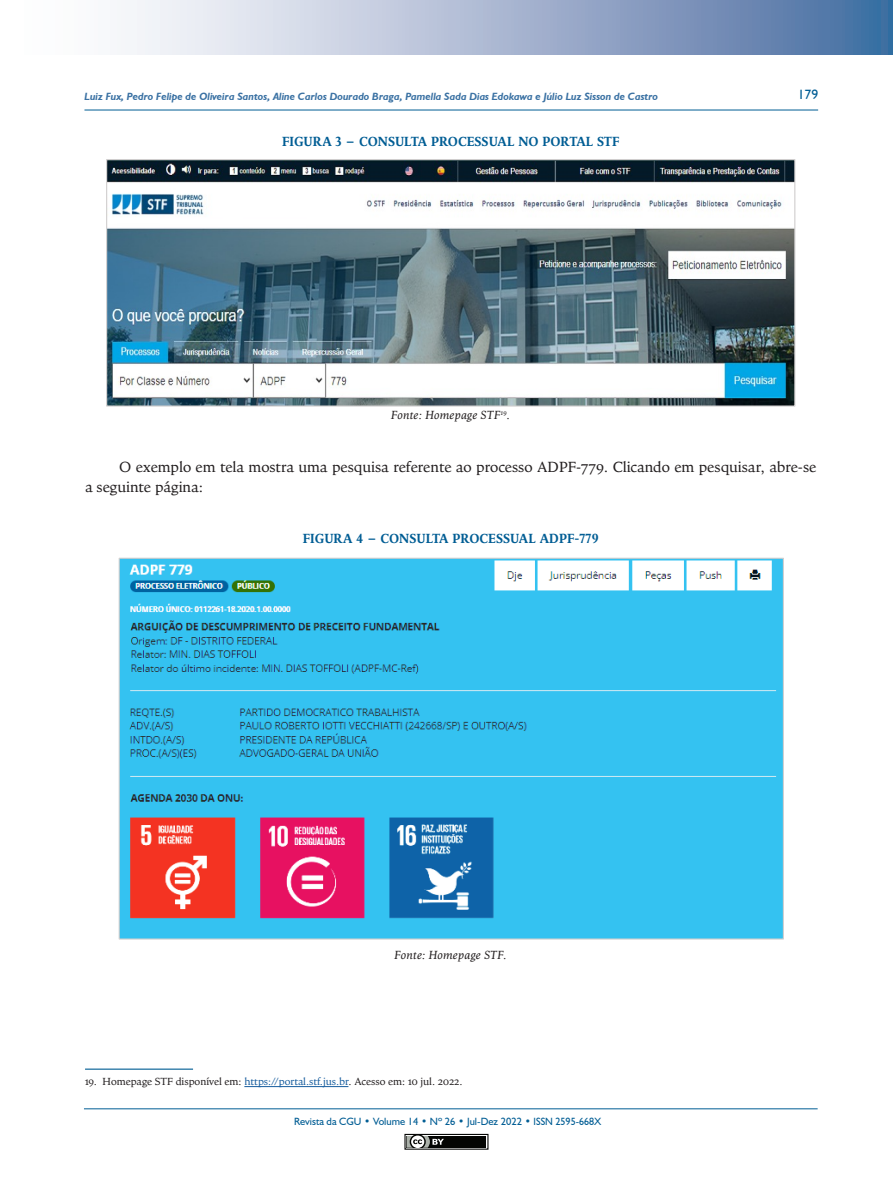
<style>
.page{position:relative;width:893px;height:1191px;background:#fff}
.page>*{position:absolute;margin:0;border:0;box-sizing:border-box;transform-origin:0 0}
.TEXTO_CORRENTE{font:15px/19.5px "Goodchild Pro";color:#231f20}
.TITULO_TABELA_E_GRAF{font:700 13.5px "Goodchild Pro";color:#015d94;scale:.93 1}
.t1{font:13.5px "Humanist 521 BT";color:#015d94}
.FONTE_DE_DADOS_TABEL{font:italic 12px "Goodchild Pro";color:#231f20}
.t2{font:italic 700 10.5px "Humanist 521 BT";color:#3a71a3}
.NOTA_DE_RODAPÉ{font:10.5px "Goodchild Pro";color:#231f20}
.t3{font:10.5px "Humanist 521 BT";color:#015d94}
.s1{color:#175d9e}
</style>
<div class="page">
<svg style="left:125px;top:0;width:768px;height:54px;background:#a3b4cf"></svg>
<hr style="left:84px;top:110px;width:734px;height:1px;background:#015d94">
<hr style="left:84px;top:1108px;width:734px;height:1px;background:#015d94">
<div style="left:404px;top:1133px;width:84px;height:16px;border:1px solid #040503"></div>
<div style="left:407px;top:1135px;width:79px;height:12px;background:#040503"></div>
<svg style="left:404px;top:1133px;width:40px;height:17px"></svg>
<hr style="left:85px;top:1068px;width:108px;height:1px;background:#015d94">
<hr style="left:244px;top:1086px;width:104px;height:1px;background:#175d9e">
<img style="left:108px;top:161px;width:685px;height:243px">
<div style="left:106px;top:159px;width:689px;height:247px;border:1px solid #d0cece"></div>
<img style="left:121px;top:559px;width:661px;height:378px">
<p class="t2" style="left:84px;top:90px;width:575px">Luiz Fux, Pedro Felipe de Oliveira Santos, Aline Carlos Dourado Braga, Pamella Sada Dias Edokawa e Júlio Luz Sisson de Castro</p>
<p class="t1" style="left:798px;top:86px;width:22px">179</p>
<p class="TITULO_TABELA_E_GRAF" style="left:282px;top:134px;width:364px">FIGURA 3 – CONSULTA PROCESSUAL NO PORTAL STF</p>
<p class="FONTE_DE_DADOS_TABEL" style="left:391px;top:408px;width:121px">Fonte: Homepage STF<sup>19</sup>.</p>
<p class="TEXTO_CORRENTE" style="left:85px;top:457px;width:733px;text-indent:34px">O exemplo em tela mostra uma pesquisa referente ao processo ADPF-779. Clicando em pesquisar, abre-se a seguinte página:</p>
<p class="TITULO_TABELA_E_GRAF" style="left:303px;top:530px;width:319px">FIGURA 4 – CONSULTA PROCESSUAL ADPF-779</p>
<p class="FONTE_DE_DADOS_TABEL" style="left:394px;top:948px;width:114px">Fonte: Homepage STF.</p>
<p class="NOTA_DE_RODAPÉ" style="left:85px;top:1075px;width:379px">19. Homepage STF disponível em: <span class="s1">https://portal.stf.jus.br</span>. Acesso em: 10 jul. 2022.</p>
<p class="t3" style="left:294px;top:1115px;width:309px">Revista da CGU • Volume 14 • Nº 26 • Jul-Dez 2022 • ISSN 2595-668X</p>
</div>
